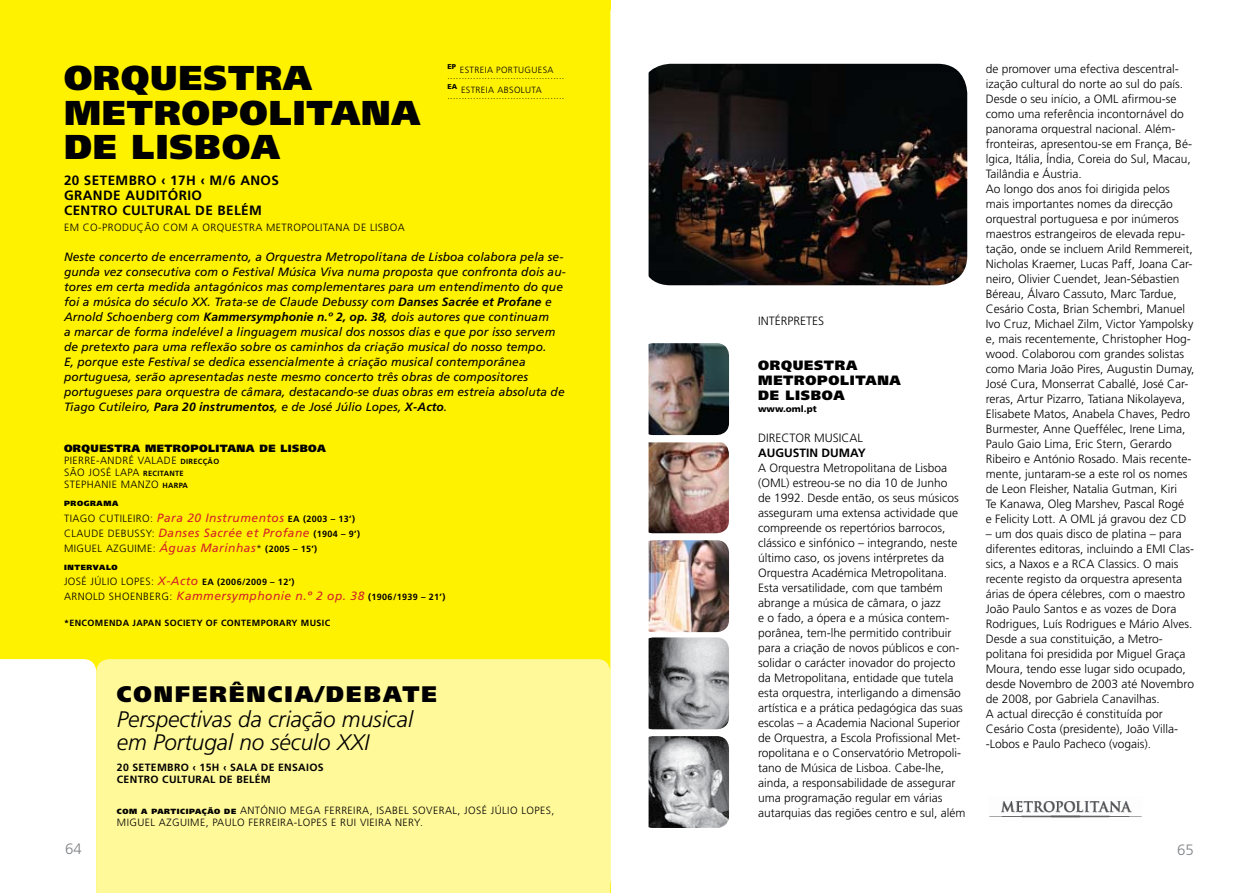
<style>
.page{position:relative;width:1259px;height:893px;background:#fff}
.page>*{position:absolute;margin:0;border:0;box-sizing:border-box;transform-origin:0 0}
.t1{font:900 34.5px/34.5px "Frutiger";letter-spacing:.03em;color:#000}
.t2{font:italic 300 22.5px/22.5px "Frutiger";color:#000}
.t3{font:900 22.5px "Frutiger";letter-spacing:.09em;color:#000}
.t4{font:300 15px "Frutiger";color:#808285}
.t5{font:700 13.5px/15px "Frutiger";letter-spacing:.03em;color:#000}
.t6{font:900 13.5px/15px "Frutiger";letter-spacing:.05em;color:#000}
.t7{font:300 12px/15px "Frutiger";color:#000}
.t8{font:italic 12px/15px "Frutiger";letter-spacing:.005em;color:#000}
.t9{font:italic 12px/15px "Frutiger";letter-spacing:.04em;color:#d2232a}
.t10{font:700 12px "Frutiger";color:#000}
.t11{font:300 10.5px "Frutiger";letter-spacing:.04em;color:#000}
.t12{font:900 10.5px/12px "Frutiger";letter-spacing:.04em;color:#000}
.t13{font:700 10.5px "Frutiger";letter-spacing:.03em;color:#000}
.t14{font:300 9px/13.5px "Frutiger";letter-spacing:.04em;color:#000}
.t15{font:700 9px "Frutiger";letter-spacing:.04em;color:#000}
.t16{font:900 9px "Frutiger";color:#000}
.t17{font:900 7.5px "Frutiger";letter-spacing:.08em;color:#000}
.t18{font:700 7.5px "Frutiger";letter-spacing:.04em;color:#000}
.s1{font-weight:700}
.s2{font-weight:300}
.s3{font-weight:700;font-size:7.5px}
.s4{font-weight:300;font-style:normal;font-size:10.5px;color:#000}
.s5{font-weight:700;font-style:normal;font-size:9px;color:#000}
.s6{font-weight:400;font-style:italic;font-size:12px;color:#d2232a}
.s7{font-weight:700;font-size:9px}
.s8{font-weight:300;font-size:10.5px}
.s9{font-weight:900;font-size:7.5px}
</style>
<div class="page">
<div style="left:0;top:0;width:610px;height:893px;background:#fff200"></div>
<div style="left:0;top:659px;width:96px;height:234px;background:#fff"></div>
<div style="left:96px;top:659px;width:514px;height:234px;background:#fff999"></div>
<img style="left:648px;top:64px;width:319px;height:221px">
<img style="left:648px;top:343px;width:81px;height:92px">
<img style="left:648px;top:442px;width:81px;height:91px">
<img style="left:648px;top:540px;width:81px;height:92px">
<img style="left:648px;top:736px;width:81px;height:92px">
<img style="left:648px;top:637px;width:81px;height:92px">
<img style="left:989px;top:801px;width:153px;height:17px">
<p class="t14" style="left:447px;top:63px;width:108px"><sup>EP</sup> ESTREIA PORTUGUESA</p>
<p class="t14" style="left:447px;top:69px;width:118px">.........................................<br><sup>EA</sup> ESTREIA ABSOLUTA</p>
<p class="t14" style="left:447px;top:89px;width:118px">.........................................</p>
<h1 class="t1" style="left:64px;top:60px;width:358px">ORQUESTRA<br>METROPOLITANA<br>DE LISBOA</h1>
<p class="t5" style="left:64px;top:172px;width:46px">20 SETEM</p>
<p class="t5" style="left:64px;top:172px;width:215px;text-indent:65px">BRO ‹ 17H ‹ M/6 ANOS<br>GRANDE AUDITÓRIO<br>CENTRO CULTURAL</p>
<p class="t5" style="left:195px;top:202px;width:66px">DE BELÉM</p>
<p class="t11" style="left:64px;top:222px;width:342px">EM CO-PRODUÇÃO COM A ORQUESTRA METROPOLITANA DE LISBOA</p>
<p class="t8" style="left:64px;top:249px;width:503px">Neste concerto de encerramento, a Orquestra Metropolitana de Lisboa colabora pela se&shy;gunda vez consecutiva com o Festival Música Viva numa proposta que confronta dois au&shy;tores em certa medida antagónicos mas complementares para um entendimento do que foi a música do século XX. Trata-se de Claude Debussy com <span class="s1">Danses Sacrée et Profane</span> e Arnold Schoenberg com <span class="s1">Kammersymphonie n.º 2, op. 38</span>, dois autores que continuam<br>a marcar de forma indelével a linguagem musical dos nossos dias e que por isso servem de pretexto para uma reflexão sobre os caminhos da criação musical do nosso tempo.<br>E, porque este Festival se dedica essencialmente à criação musical contemporânea portuguesa, serão apresentadas neste mesmo concerto três obras de compositores portugueses para orquestra de câmara, destacando-se duas obras em estreia absoluta de Tiago Cutileiro, <span class="s1">Para 20 instrumentos</span>, e de José Júlio Lopes, <span class="s1">X-Acto</span>.</p>
<p class="t12" style="left:64px;top:442px;width:263px">ORQUESTRA METROPOLITANA DE LISBOA<br><span class="s2">PIERRE-ANDRÉ VALADE</span> <span class="s3">DIREC</span></p>
<p class="t18" style="left:203px;top:457px;width:18px">ÇÃO</p>
<p class="t11" style="left:64px;top:466px;width:85px">SÃO JOSÉ LAPA <span class="s3">RECI</span></p>
<p class="t18" style="left:160px;top:469px;width:24px">TANTE</p>
<p class="t11" style="left:64px;top:478px;width:110px">STEPHANIE MANZO <span class="s3">HARPA</span></p>
<p class="t17" style="left:64px;top:498px;width:56px">PROGRAMA</p>
<p class="t9" style="left:64px;top:510px;width:297px"><span class="s4">TIAGO CUTILEIRO:</span> Para 20 Instrumentos <span class="s5">EA (2003 – 13’)<br></span><span class="s4">CLAUDE DEBUSSY:</span> Danses Sacrée et Profane <span class="s5">(1904 – 9’)</span></p>
<p class="t11" style="left:64px;top:543px;width:255px">MIGUEL AZGUIME: <span class="s6">Águas Marinhas</span>* <span class="s7">(2005 – 15’)</span></p>
<p class="t17" style="left:64px;top:563px;width:18px">INTER</p>
<p class="t17" style="left:93px;top:563px;width:14px">VALO</p>
<p class="t15" style="left:64px;top:577px;width:232px"><span class="s8">JOSÉ JÚLIO LOPES:</span> <span class="s6">X-Acto</span> EA (2006/2009 – 12’)</p>
<p class="t9" style="left:64px;top:588px;width:383px"><span class="s4">ARNOLD SHOENBERG:</span> Kammersymphonie n.º 2 op. 38 <span class="s5">(1906/1939 – 21’)</span></p>
<p class="t15" style="left:64px;top:617px;width:171px">*ENCOMENDA JAPAN SOCIETY OF CONT</p>
<p class="t15" style="left:246px;top:617px;width:85px">EMPORARY MUSIC</p>
<h2 class="t3" style="left:117px;top:680px;width:77px">CONFER</h2>
<h2 class="t3" style="left:229px;top:680px;width:116px">ÊNCIA/DEBATE</h2>
<h2 class="t2" style="left:117px;top:708px;width:298px">Perspectivas da criação musical em Portugal no século XXI</h2>
<p class="t13" style="left:117px;top:761px;width:36px">20 SETEM</p>
<p class="t13" style="left:167px;top:761px;width:71px">BRO ‹ 15H ‹ SALA</p>
<p class="t13" style="left:261px;top:761px;width:63px">DE ENSAIOS</p>
<p class="t13" style="left:117px;top:773px;width:87px">CE NTRO CULTURAL</p>
<p class="t13" style="left:219px;top:773px;width:52px">DE BELÉM</p>
<p class="t17" style="left:117px;top:807px;width:14px">COM</p>
<p class="t17" style="left:141px;top:807px;width:18px">A PART</p>
<p class="t17" style="left:177px;top:807px;width:20px">ICIPAÇÃO</p>
<p class="t11" style="left:224px;top:804px;width:31px"><span class="s9">DE</span> António</p>
<p class="t11" style="left:290px;top:804px;width:18px">Mega</p>
<p class="t11" style="left:324px;top:804px;width:12px">Ferreira</p>
<p class="t11" style="left:370px;top:804px;width:17px">, Isabel</p>
<p class="t11" style="left:413px;top:804px;width:14px">Soveral</p>
<p class="t11" style="left:457px;top:804px;width:44px">, José Júlio</p>
<p class="t11" style="left:521px;top:804px;width:12px">Lopes</p>
<p class="t11" style="left:551px;top:804px;width:4px">,</p>
<p class="t11" style="left:117px;top:816px;width:17px">Miguel</p>
<p class="t11" style="left:159px;top:816px;width:15px">Azguime</p>
<p class="t11" style="left:206px;top:816px;width:20px">, Paulo</p>
<p class="t11" style="left:248px;top:816px;width:12px">Ferreira</p>
<p class="t11" style="left:294px;top:816px;width:16px">-Lopes</p>
<p class="t11" style="left:331px;top:816px;width:42px">e Rui Vieira</p>
<p class="t11" style="left:395px;top:816px;width:29px">Nery.</p>
<p class="t7" style="left:758px;top:313px;width:68px">INTÉRPRETES</p>
<p class="t6" style="left:758px;top:357px;width:144px">ORQUESTRA<br>METROPOLITANA<br>DE LISBOA</p>
<p class="t16" style="left:758px;top:403px;width:60px">www.oml.pt</p>
<p class="t7" style="left:758px;top:430px;width:16px">Director</p>
<p class="t7" style="left:814px;top:430px;width:8px">musical</p>
<p class="t10" style="left:758px;top:445px;width:91px">AUGUSTIN DUMAY</p>
<p class="t7" style="left:758px;top:460px;width:209px">A Orquestra Metropolitana de Lisboa (OML) estreou-se no dia 10 de Junho<br>de 1992. Desde então, os seus músicos asseguram uma extensa actividade que compreende os repertórios barrocos, clássico e sinfónico – integrando, neste último caso, os jovens intérpretes da Orquestra Académica Metropolitana.<br>Esta versatilidade, com que também abrange a música de câmara, o jazz<br>e o fado, a ópera e a música contem&shy;porânea, tem-lhe permitido contribuir para a criação de novos públicos e con&shy;solidar o carácter inovador do projecto da Metropolitana, entidade que tutela esta orquestra, interligando a dimensão artística e a prática pedagógica das suas escolas – a Academia Nacional Superior de Orquestra, a Escola Profissional Met&shy;ropolitana e o Conservatório Metropoli&shy;tano de Música de Lisboa. Cabe-lhe, ainda, a responsabilidade de assegurar uma programação regular em várias autarquias das regiões centro e sul, além</p>
<p class="t7" style="left:985px;top:62px;width:210px">de promover uma efectiva descentral&shy;ização cultural do norte ao sul do país.<br>Desde o seu início, a OML afirmou-se como uma referência incontornável do panorama orquestral nacional. Além&shy;fronteiras, apresentou-se em França, Bé&shy;lgica, Itália, Índia, Coreia do Sul, Macau, Tailândia e Áustria.<br>Ao longo dos anos foi dirigida pelos mais importantes nomes da direcção orquestral portuguesa e por inúmeros maestros estrangeiros de elevada repu&shy;tação, onde se incluem Arild Remmereit, Nicholas Kraemer, Lucas Paff, Joana Car&shy;neiro, Olivier Cuendet, Jean-Sébastien Béreau, Álvaro Cassuto, Marc Tardue, Cesário Costa, Brian Schembri, Manuel Ivo Cruz, Michael Zilm, Victor Yampolsky e, mais recentemente, Christopher Hog&shy;wood. Colaborou com grandes solistas como Maria João Pires, Augustin Dumay, José Cura, Monserrat Caballé, José Car&shy;reras, Artur Pizarro, Tatiana Nikolayeva, Elisabete Matos, Anabela Chaves, Pedro Burmester, Anne Queffélec, Irene Lima, Paulo Gaio Lima, Eric Stern, Gerardo Ribeiro e António Rosado. Mais recente&shy;mente, juntaram-se a este rol os nomes de Leon Fleisher, Natalia Gutman, Kiri<br>Te Kanawa, Oleg Marshev, Pascal Rogé<br>e Felicity Lott. A OML já gravou dez CD</p>
<p class="t7" style="left:985px;top:527px;width:210px">– um dos quais disco de platina – para diferentes editoras, incluindo a EMI Clas&shy;sics, a Naxos e a RCA Classics. O mais recente registo da orquestra apresenta árias de ópera célebres, com o maestro João Paulo Santos e as vozes de Dora Rodrigues, Luís Rodrigues e Mário Alves.<br>Desde a sua constituição, a Metro&shy;politana foi presidida por Miguel Graça Moura, tendo esse lugar sido ocupado, desde Novembro de 2003 até Novembro de 2008, por Gabriela Canavilhas.<br>A actual direcção é constituída por Cesário Costa (presidente), João Villa--Lobos e Paulo Pacheco (vogais).</p>
<p class="t4" style="left:65px;top:841px;width:18px">64</p>
<p class="t4" style="left:1177px;top:841px;width:18px">65</p>
</div>
